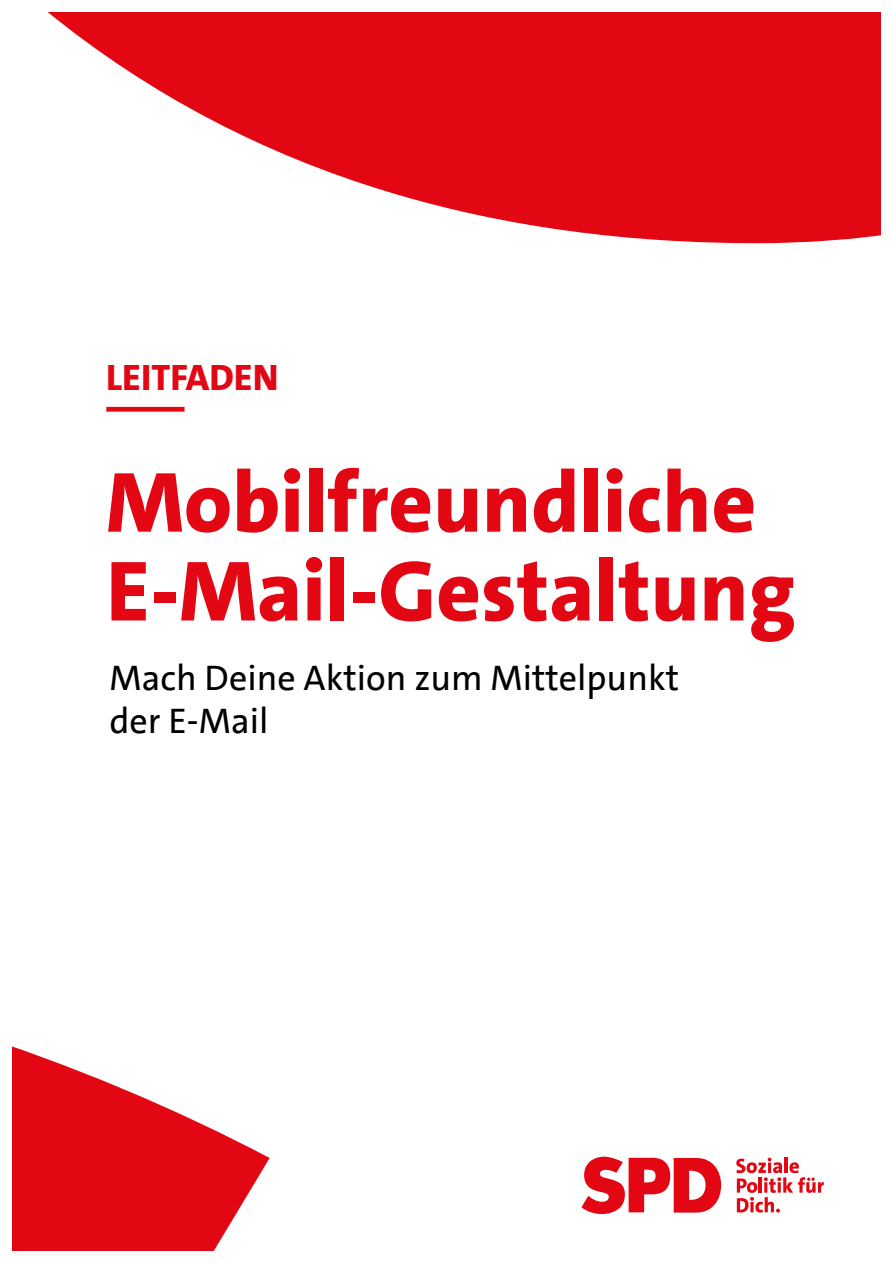
<style>
.page{position:relative;width:893px;height:1263px;background:#fff}
.page>*{position:absolute;margin:0;border:0;box-sizing:border-box;transform-origin:0 0}
.A4_V_ÜS{font:800 86.4px/88.8px "SPD The Sans";color:#e30613}
.A4_V_leitfaden{font:800 37.2px "SPD The Sans Versal";color:#e30613}
.Subline{font:36px/43.2px "SPD The Sans";color:#000}
</style>
<div class="page">
<svg style="left:49px;top:13px;width:831px;height:230px;fill:#e30613"></svg>
<svg style="left:13px;top:1046px;width:257px;height:204px;fill:#e30613"></svg>
<svg style="left:581px;top:1157px;width:140px;height:57px"></svg>
<svg style="left:736px;top:1157px;width:88px;height:55px"></svg>
<div style="left:106px;top:407px;width:79px;height:5px;background:#e30613"></div>
<h1 class="A4_V_leitfaden" style="left:106px;top:354px;width:174px">LEITFADEN</h1>
<p class="A4_V_ÜS" style="left:106px;top:459px;width:691px">Mobilfreundliche<br>E-Mail-Gestaltung</p>
<p class="Subline" style="left:109px;top:656px;width:571px">Mach Deine Aktion zum Mittelpunkt der E-Mail</p>
</div>
